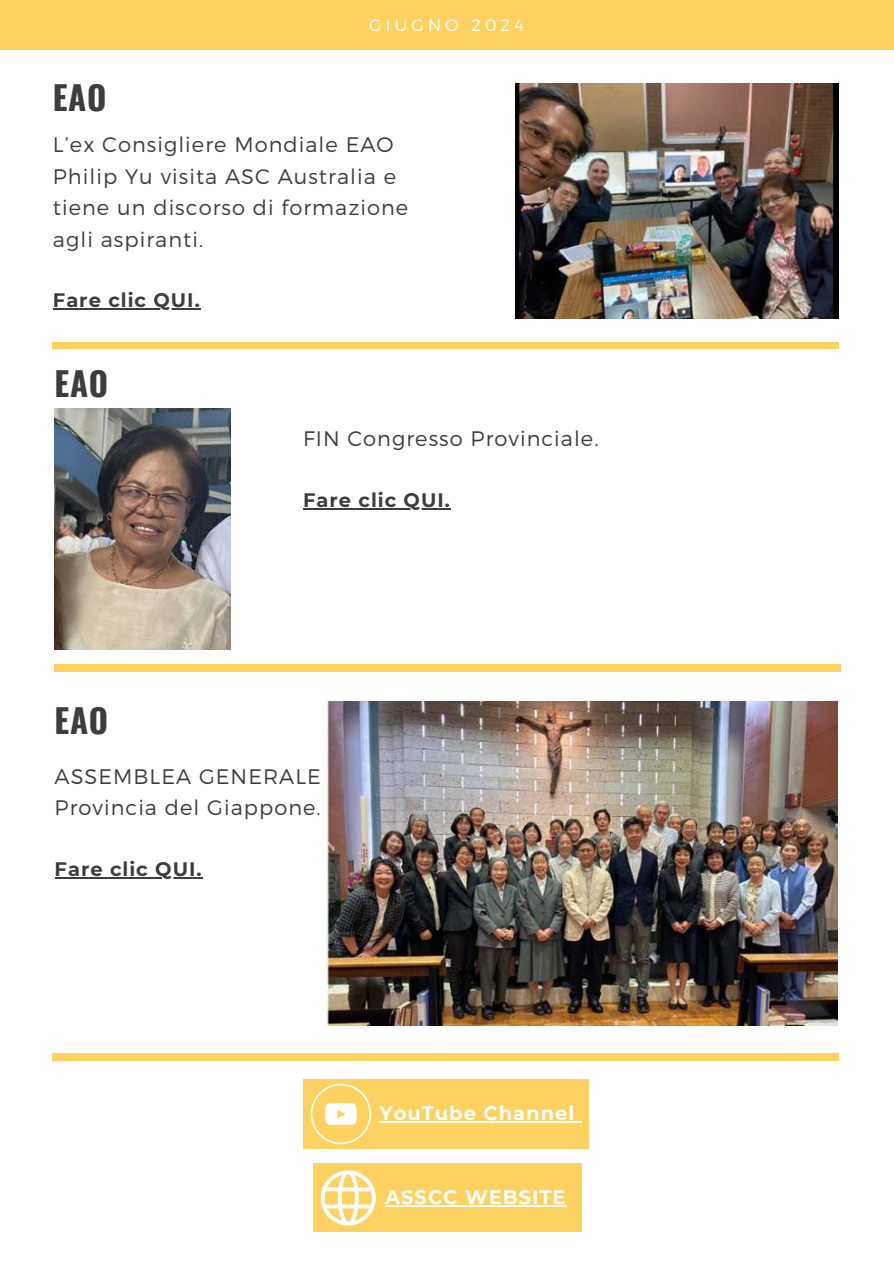
<style>
.page{position:relative;width:894px;height:1264px;background:#fff}
.page>*{position:absolute;margin:0;border:0;box-sizing:border-box;transform-origin:0 0}
.t1{font:700 33px "Oswald";letter-spacing:.02em;color:#3d3d3d}
.t2{font:300 21px/31.5px "Montserrat";letter-spacing:.05em;color:#3d3d3d}
.t3{font:700 19.5px "Montserrat";letter-spacing:.05em;color:#3d3d3d}
.t4{font:700 19.5px "Montserrat";letter-spacing:.05em;color:#fff}
.t5{font:300 16.5px "Montserrat";letter-spacing:.25em;color:#fff}
</style>
<div class="page">
<div style="left:0;top:0;width:893px;height:50px;background:#fdd260"></div>
<div style="left:52px;top:342px;width:786px;height:7px;background:#fdd260"></div>
<div style="left:54px;top:664px;width:786px;height:7px;background:#fdd260"></div>
<div style="left:52px;top:1053px;width:786px;height:7px;background:#fdd260"></div>
<div style="left:313px;top:1163px;width:268px;height:68px;background:#fdd260"></div>
<svg style="left:320px;top:1170px;width:56px;height:55px"></svg>
<hr style="left:385px;top:1205px;width:181px;height:1px;background:#fff">
<div style="left:303px;top:1079px;width:285px;height:69px;background:#fdd260"></div>
<hr style="left:379px;top:1121px;width:196px;height:1px;background:#fff">
<svg style="left:310px;top:1083px;width:61px;height:61px"></svg>
<img style="left:515px;top:84px;width:323px;height:235px">
<img style="left:55px;top:409px;width:175px;height:240px">
<img style="left:325px;top:701px;width:512px;height:324px">
<hr style="left:53px;top:308px;width:148px;height:2px;background:#3d3d3d">
<hr style="left:303px;top:508px;width:147px;height:1px;background:#3d3d3d">
<hr style="left:55px;top:877px;width:147px;height:1px;background:#3d3d3d">
<p class="t5" style="left:369px;top:15px;width:156px">GIUGNO 2024</p>
<h1 class="t1" style="left:53px;top:80px;width:55px">EAO</h1>
<p class="t2" style="left:53px;top:129px;width:357px">L’ex Consigliere Mondiale EAO<br>Philip Yu visita ASC Australia e tiene un discorso di formazione agli aspiranti.</p>
<p class="t3" style="left:53px;top:286px;width:148px">Fare clic QUI.</p>
<h1 class="t1" style="left:55px;top:366px;width:55px">EAO</h1>
<p class="t2" style="left:303px;top:423px;width:297px">FIN Congresso Provinciale.</p>
<p class="t3" style="left:303px;top:486px;width:148px">Fare clic QUI.</p>
<h1 class="t1" style="left:55px;top:703px;width:55px">EAO</h1>
<p class="t2" style="left:55px;top:760px;width:268px">ASSEMBLEA GENERALE<br>Provincia del Giappone.</p>
<p class="t3" style="left:55px;top:855px;width:148px">Fare clic QUI.</p>
<p class="t4" style="left:379px;top:1099px;width:196px">YouTube Channel</p>
<p class="t4" style="left:385px;top:1183px;width:182px">ASSCC WEBSITE</p>
</div>
